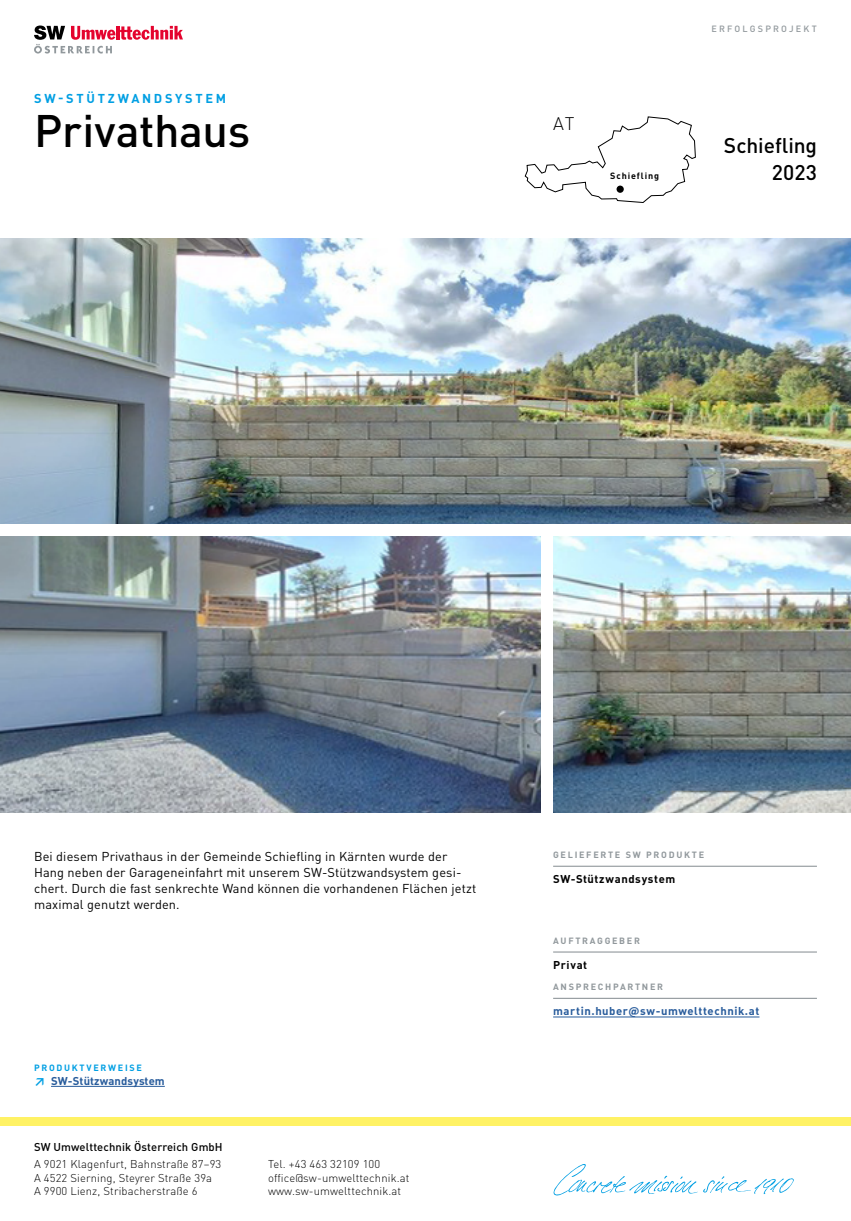
<style>
.page{position:relative;width:851px;height:1221px;background:#fff}
.page>*{position:absolute;margin:0;border:0;box-sizing:border-box;transform-origin:0 0}
.t1{font:500 45px "DIN Pro";letter-spacing:-.005em;color:#000}
.t2{font:500 21px/27px "DIN Pro";color:#000;text-align:right}
.t3{font:300 18px "DIN Pro";color:#000}
.t4{font:12.75px/16.2px "DIN Pro";letter-spacing:.01em;color:#000}
.t5{font:700 12.75px "DIN Pro";letter-spacing:.215em;color:#009fe3}
.t6{font:300 11.25px/13.5px "DIN Pro";letter-spacing:.01em;color:#000}
.t7{font:700 11.25px "DIN Pro";letter-spacing:.045em;color:#275b9b}
.t8{font:500 11.25px "DIN Pro";letter-spacing:.01em;color:#000}
.t9{font:700 11.25px "DIN Pro";letter-spacing:.055em;color:#000}
.t10{font:700 11.25px "DIN Pro";letter-spacing:.01em;color:#275b9b}
.t11{font:700 9px "DIN Pro";letter-spacing:.19em;color:#91989c}
.t12{font:700 9px "DIN Pro";letter-spacing:.19em;color:#009fe3}
.t13{font:500 9px "DIN Pro";letter-spacing:.24em;color:#91989c}
.t14{font:700 9px "DIN Pro";letter-spacing:.1em;color:#000}
.s1{color:#009fe3}
</style>
<div class="page">
<img style="left:0;top:238px;width:850px;height:285px">
<img style="left:0;top:536px;width:540px;height:276px">
<img style="left:553px;top:536px;width:297px;height:276px">
<svg style="left:34px;top:26px;width:149px;height:28px"></svg>
<svg style="left:524px;top:116px;width:172px;height:87px"></svg>
<div style="left:0;top:1117px;width:850px;height:8px;background:#fff265"></div>
<svg style="left:553px;top:1164px;width:240px;height:31px"></svg>
<hr style="left:51px;top:1085px;width:114px;height:1px;background:#275b9b">
<hr style="left:553px;top:865px;width:263px;height:1px;background:#91989c">
<hr style="left:553px;top:951px;width:263px;height:1px;background:#91989c">
<hr style="left:553px;top:997px;width:263px;height:1px;background:#91989c">
<hr style="left:553px;top:1016px;width:206px;height:1px;background:#275b9b">
<div style="left:616px;top:185px;width:7px;height:8px;background:#000;border-radius:50%"></div>
<p class="t5" style="left:34px;top:90px;width:193px">SW-STÜTZWANDSYSTEM</p>
<h1 class="t1" style="left:34px;top:100px;width:218px">Privathaus</h1>
<h3 class="t3" style="left:553px;top:111px;width:23px">AT</h3>
<p class="t14" style="left:610px;top:170px;width:50px">Schiefling</p>
<p class="t13" style="left:711px;top:23px;width:107px">ERFOLGSPROJEKT</p>
<h2 class="t2" style="left:723px;top:131px;width:95px">Schiefling<br>2023</h2>
<p class="t4" style="left:34px;top:847px;width:444px">Bei diesem Privathaus in der Gemeinde Schiefling in Kärnten wurde der Hang neben der Garageneinfahrt mit unserem SW-Stützwandsystem gesi&shy;chert. Durch die fast senkrechte Wand können die vorhandenen Flächen jetzt maximal genutzt werden.</p>
<p class="t12" style="left:34px;top:1061px;width:109px">PRODUKTVERWEISE</p>
<p class="t10" style="left:34px;top:1073px;width:132px"><span class="s1">↗</span> SW-Stützwandsystem</p>
<p class="t8" style="left:34px;top:1138px;width:190px">SW Umwelttechnik Österreich GmbH</p>
<p class="t6" style="left:34px;top:1157px;width:189px">A 9021 Klagenfurt, Bahnstraße 87–93<br>A 4522 Sierning, Steyrer Straße 39a<br>A 9900 Lienz, Stribacherstraße 6</p>
<p class="t6" style="left:268px;top:1157px;width:143px">Tel. +43 463 32109 100 office@sw-umwelttechnik.at www.sw-umwelttechnik.at</p>
<p class="t11" style="left:553px;top:848px;width:152px">GELIEFERTE SW PRODUKTE</p>
<p class="t9" style="left:553px;top:871px;width:124px">SW-Stützwandsystem</p>
<p class="t11" style="left:553px;top:934px;width:88px">AUFTRAGGEBER</p>
<p class="t9" style="left:553px;top:957px;width:36px">Privat</p>
<p class="t11" style="left:553px;top:980px;width:111px">ANSPRECHPARTNER</p>
<p class="t7" style="left:553px;top:1003px;width:208px">martin.huber@sw-umwelttechnik.at</p>
</div>
